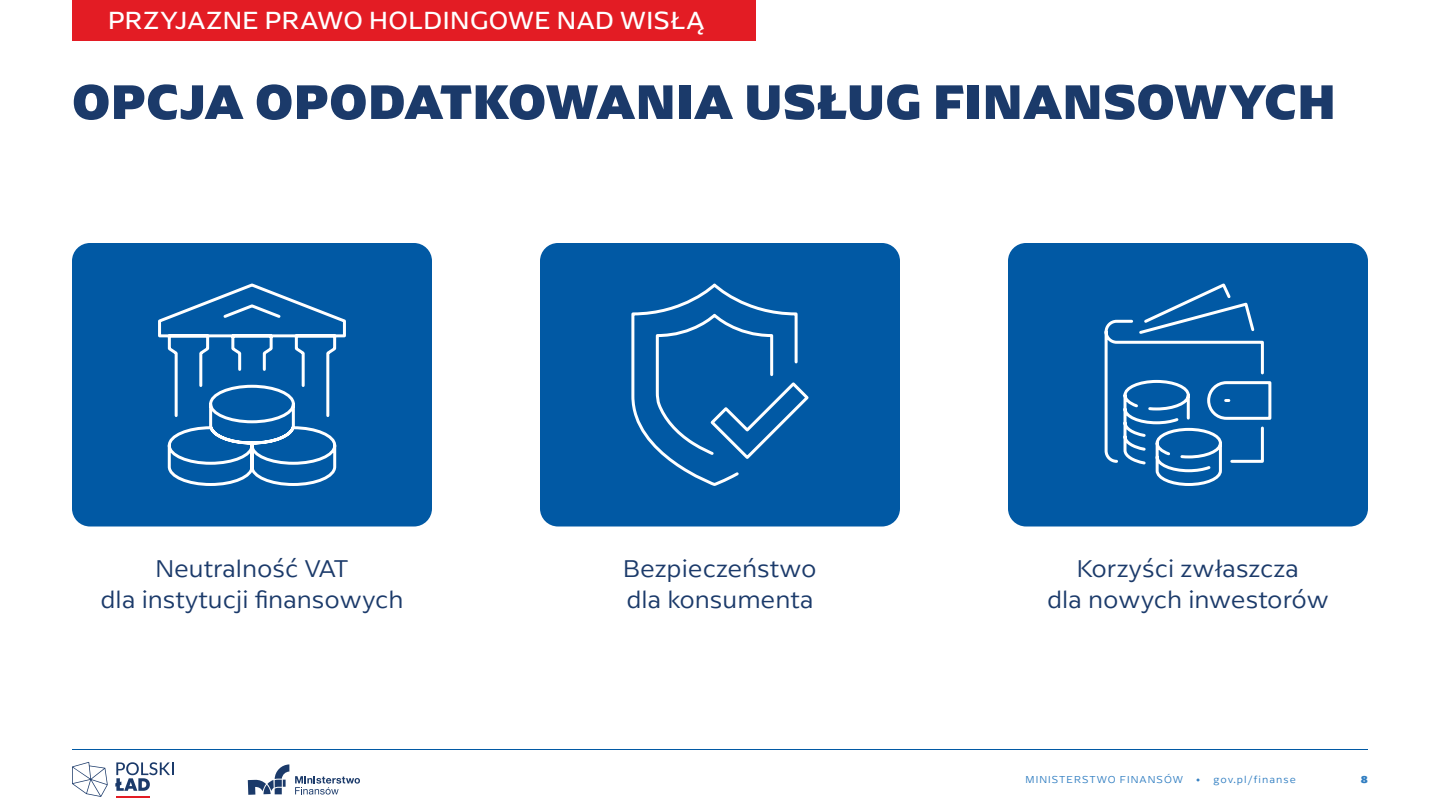
<style>
.page{position:relative;width:1440px;height:810px;background:#fff}
.page>*{position:absolute;margin:0;border:0;box-sizing:border-box;transform-origin:0 0}
.t1{font:800 50.62px "Arpona Sans";letter-spacing:.015em;color:#1b3a6a}
.t2{font:25.88px "Arpona Sans";letter-spacing:.02em;color:#fff}
.t3{font:300 25.35px/30.4px "Arpona Sans";color:#1b3a6a;text-align:center}
.t4{font:300 10.5px "Arpona Sans";letter-spacing:.1em;color:#2f7dc1}
.t5{font:800 10.5px "Arpona Sans";color:#2f7dc1}
</style>
<div class="page">
<div style="left:72px;top:0;width:684px;height:40px;background:#e31c24"></div>
<hr style="left:72px;top:749px;width:1296px;height:1px;background:#0159a4">
<svg style="left:295px;top:776px;width:65px;height:19px"></svg>
<svg style="left:248px;top:764px;width:41px;height:31px"></svg>
<hr style="left:116px;top:796px;width:34px;height:1px;background:#e31c24">
<svg style="left:115px;top:762px;width:58px;height:29px"></svg>
<svg style="left:72px;top:762px;width:36px;height:35px"></svg>
<div style="left:72px;top:243px;width:360px;height:283px;background:#0159a4;border-radius:18px"></div>
<div style="left:540px;top:243px;width:360px;height:283px;background:#0159a4;border-radius:18px"></div>
<div style="left:1008px;top:243px;width:360px;height:283px;background:#0159a4;border-radius:18px"></div>
<svg style="left:631px;top:285px;width:178px;height:201px"></svg>
<svg style="left:1104px;top:285px;width:168px;height:201px"></svg>
<svg style="left:158px;top:283px;width:188px;height:203px"></svg>
<p class="t2" style="left:108px;top:3px;width:598px">PRZYJAZNE PRAWO HOLDINGOWE NAD WISŁĄ</p>
<h1 class="t1" style="left:72px;top:70px;width:1265px">OPCJA OPODATKOWANIA USŁUG FINANSOWYCH</h1>
<p class="t3" style="left:100px;top:553px;width:305px">Neutralność VAT<br>dla instytucji finansowych</p>
<p class="t3" style="left:623px;top:553px;width:195px;text-align:left">Bezpieczeństwo dla konsumenta</p>
<p class="t3" style="left:1047px;top:553px;width:283px">Korzyści zwłaszcza<br>dla nowych inwestorów</p>
<p class="t4" style="left:1026px;top:773px;width:272px">MINISTERSTWO FINANSÓW • gov.pl/finanse</p>
<p class="t5" style="left:1361px;top:773px;width:9px">8</p>
</div>
